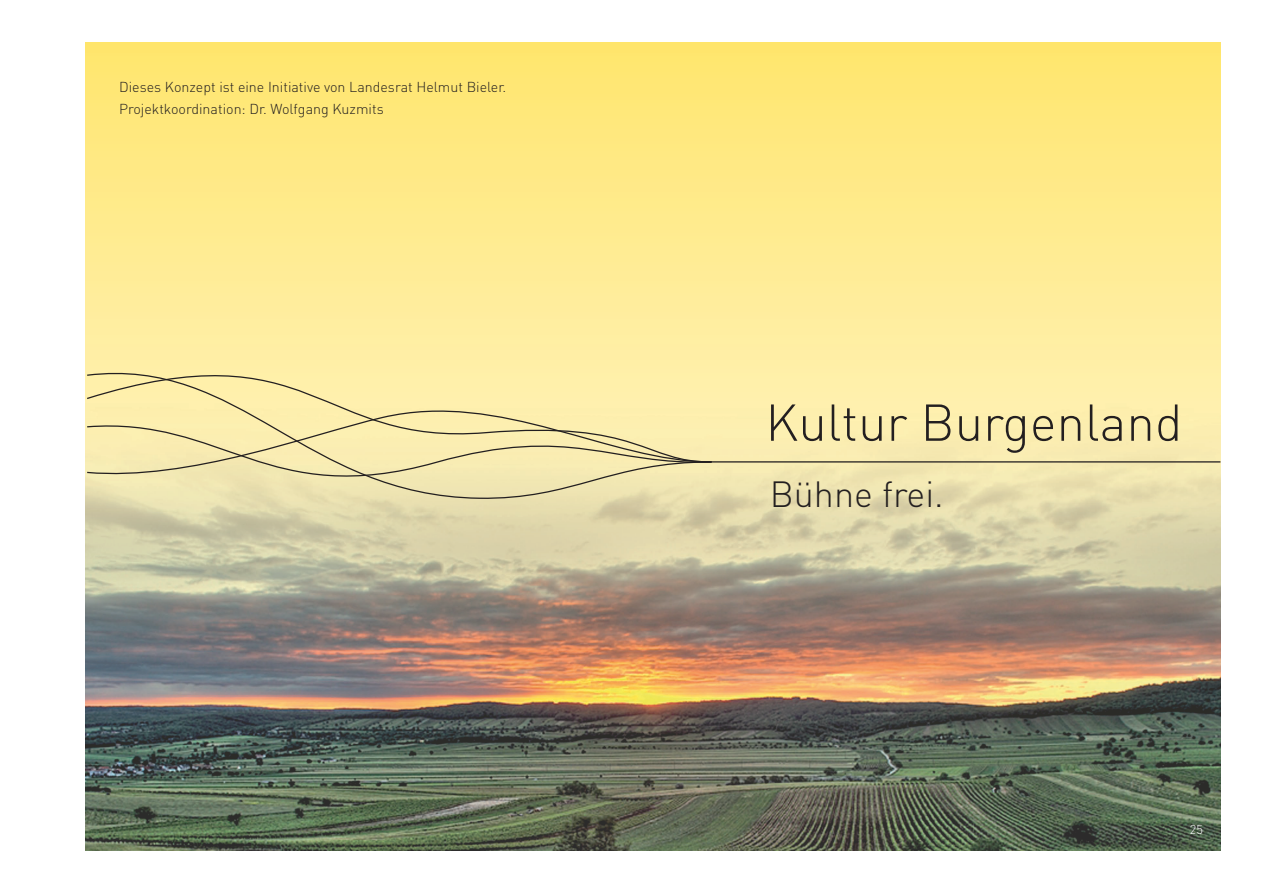
<style>
.page{position:relative;width:1263px;height:893px;background:#fff}
.page>*{position:absolute;margin:0;border:0;box-sizing:border-box;transform-origin:0 0}
.t1{font:300 51px "DIN";color:#231f20}
.t2{font:300 36px "DIN";color:#231f20}
.t3{font:300 14.25px/22.5px "DIN";color:#231f20}
.t4{font:300 12.75px "DIN";color:#fff}
</style>
<div class="page">
<svg style="left:85px;top:43px;width:1135px;height:304px;background:#ffe987"></svg>
<img style="left:85px;top:347px;width:1135px;height:503px">
<svg style="left:713px;top:356px;width:508px;height:145px;background:#f7e9ac"></svg>
<svg style="left:86px;top:463px;width:627px;height:47px;background:#e8dead"></svg>
<svg style="left:86px;top:327px;width:627px;height:136px;background:#f6e8a6"></svg>
<p class="t3" style="left:119px;top:75px;width:389px">Dieses Konzept ist eine Initiative von Landesrat Helmut Bieler.<br>Projektkoordination: Dr. Wolfgang Kuzmits</p>
<h1 class="t1" style="left:765px;top:391px;width:418px">Kultur Burgenland</h1>
<h2 class="t2" style="left:770px;top:472px;width:176px">Bühne frei.</h2>
<p class="t4" style="left:1190px;top:821px;width:7px">25</p>
</div>
